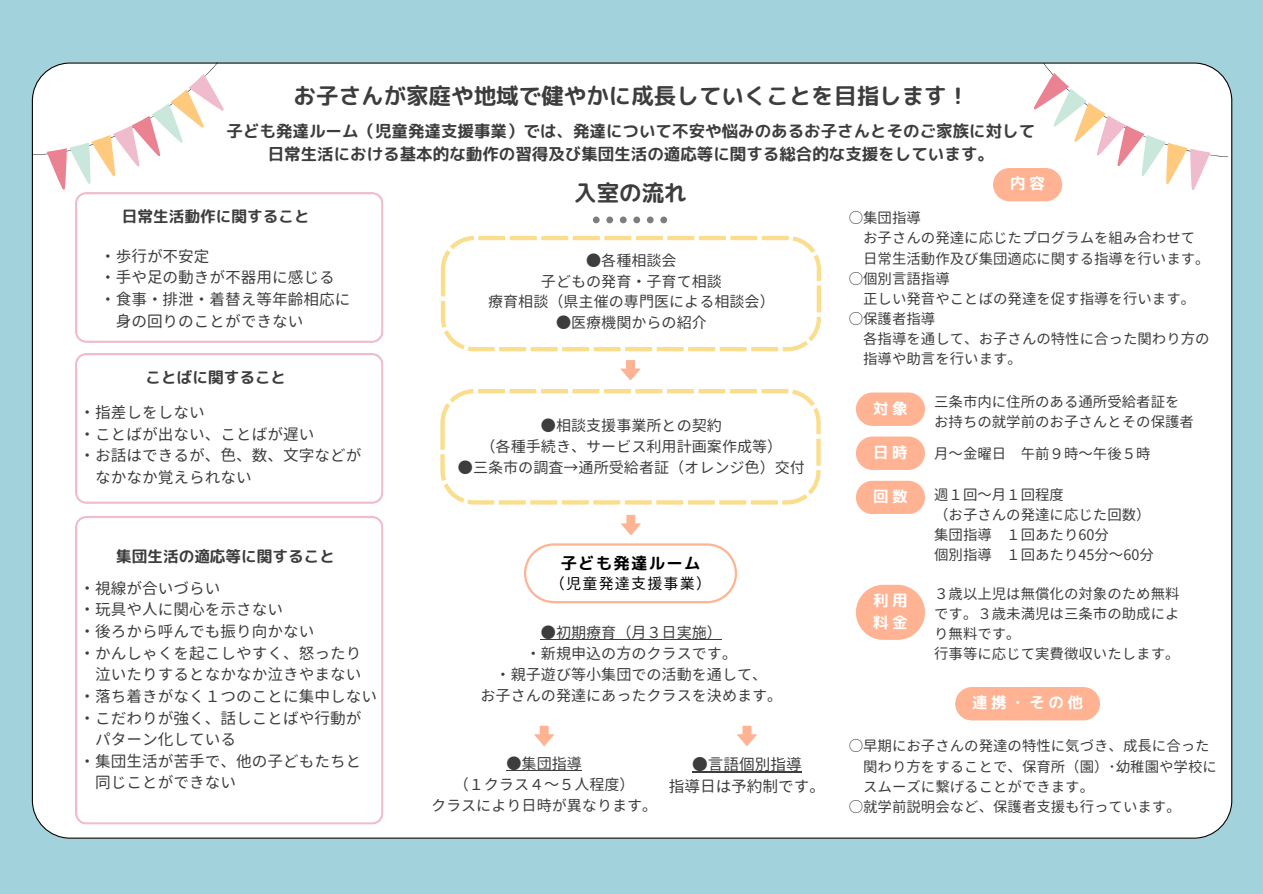
<style>
.page{position:relative;width:1263px;height:894px;background:#fff}
.page>*{position:absolute;margin:0;border:0;box-sizing:border-box;transform-origin:0 0}
.t1{font:22.5px "rounded mplus 1 p bold";color:#3d3d3d}
.t2{font:16.5px/22.5px "rounded mplus 1 p bold";color:#3d3d3d;text-align:center}
.t3{font:16.35px "rounded mplus 1 p bold";letter-spacing:.08em;color:#000}
.t4{font:15.6px/21.6px "Gen Jyuu Gothic";color:#3d3d3d;text-align:center}
.t5{font:15.6px "rounded mplus 1 p bold";color:#3d3d3d}
.t6{font:15.45px/21.3px "rounded mplus 1 p bold";letter-spacing:.23em;color:#fff}
.t7{font:15.15px/20.9px "Gen Jyuu Gothic";color:#3d3d3d;text-align:center}
.t8{font:15px "Gen Jyuu Gothic";letter-spacing:.08em;color:#000}
.t9{font:14.4px/20.1px "Gen Jyuu Gothic";color:#3d3d3d;text-align:justify}
</style>
<div class="page">
<div style="left:0;top:0;width:1263px;height:893px;background:#a2d2db"></div>
<div style="left:32px;top:62px;width:1200px;height:776px;background:#fff"></div>
<svg style="left:524px;top:543px;width:213px;height:60px;background:#fff8f6"></svg>
<svg style="left:593px;top:216px;width:74px;height:7px"></svg>
<div style="left:993px;top:168px;width:69px;height:33px;background:#ffb392;border-radius:17px"></div>
<div style="left:856px;top:392px;width:69px;height:34px;background:#ffb392;border-radius:17px"></div>
<div style="left:856px;top:436px;width:69px;height:34px;background:#ffb392;border-radius:17px"></div>
<div style="left:856px;top:480px;width:69px;height:34px;background:#ffb392;border-radius:17px"></div>
<div style="left:856px;top:584px;width:69px;height:55px;background:#ffb392;border-radius:28px"></div>
<div style="left:955px;top:686px;width:145px;height:34px;background:#ffb392;border-radius:17px"></div>
<svg style="left:1030px;top:62px;width:203px;height:130px;background:#f6efec"></svg>
<svg style="left:32px;top:62px;width:195px;height:129px;background:#f4eeec"></svg>
<svg style="left:534px;top:725px;width:20px;height:20px"></svg>
<svg style="left:737px;top:725px;width:20px;height:20px"></svg>
<svg style="left:621px;top:514px;width:20px;height:21px"></svg>
<svg style="left:621px;top:360px;width:19px;height:20px"></svg>
<svg style="left:75px;top:192px;width:308px;height:151px;background:#fefafb"></svg>
<div style="left:75px;top:515px;width:308px;height:309px;background:#fff"></div>
<div style="left:75px;top:353px;width:308px;height:150px;background:#fff"></div>
<svg style="left:441px;top:235px;width:380px;height:116px;background:#fefcf6"></svg>
<hr style="left:692px;top:771px;width:110px;height:1px;background:#3d3d3d">
<hr style="left:541px;top:638px;width:181px;height:1px;background:#3d3d3d">
<hr style="left:506px;top:769px;width:76px;height:1px;background:#3d3d3d">
<svg style="left:440px;top:389px;width:380px;height:115px;background:#fefcf7"></svg>
<p class="t1" style="left:294px;top:80px;width:677px">お子さんが家庭や地域で健やかに成長していくことを目指します！</p>
<h1 class="t2" style="left:227px;top:120px;width:810px">子ども発達ルーム（児童発達支援事業）では、発達について不安や悩みのあるお子さんとそのご家族に対して日常生活における基本的な動作の習得及び集団生活の適応等に関する総合的な支援をしています。</h1>
<h3 class="t5" style="left:122px;top:205px;width:189px">日常生活動作に関すること</h3>
<h2 class="t4" style="left:100px;top:245px;width:111px">・歩行が不安定</h2>
<h2 class="t4" style="left:100px;top:266px;width:236px">・手や足の動きが不器用に感じる</h2>
<h2 class="t4" style="left:100px;top:288px;width:252px">・食事・排泄・着替え等年齢相応に</h2>
<h2 class="t4" style="left:116px;top:310px;width:189px">身の回りのことができない</h2>
<p class="t5" style="left:145px;top:366px;width:142px">ことばに関すること</p>
<h3 class="t4" style="left:80px;top:401px;width:127px">・指差しをしない</h3>
<h3 class="t4" style="left:80px;top:422px;width:236px">・ことばが出ない、ことばが遅い</h3>
<h3 class="t4" style="left:80px;top:444px;width:283px">・お話はできるが、色、数、文字などが</h3>
<h3 class="t4" style="left:95px;top:466px;width:158px">なかなか覚えられない</h3>
<p class="t5" style="left:116px;top:544px;width:221px">集団生活の適応等に関すること</p>
<p class="t4" style="left:80px;top:577px;width:142px">・視線が合いづらい</p>
<p class="t4" style="left:80px;top:598px;width:205px">・玩具や人に関心を示さない</p>
<p class="t4" style="left:80px;top:620px;width:236px">・後ろから呼んでも振り向かない</p>
<p class="t4" style="left:80px;top:641px;width:283px">・かんしゃくを起こしやすく、怒ったり</p>
<p class="t4" style="left:95px;top:663px;width:268px">泣いたりするとなかなか泣きやまない</p>
<p class="t4" style="left:80px;top:685px;width:299px">・落ち着きがなく１つのことに集中しない</p>
<p class="t4" style="left:80px;top:706px;width:283px">・こだわりが強く、話しことばや行動が</p>
<p class="t4" style="left:95px;top:728px;width:142px">パターン化している</p>
<p class="t4" style="left:80px;top:749px;width:283px">・集団生活が苦手で、他の子どもたちと</p>
<p class="t4" style="left:95px;top:771px;width:142px">同じことができない</p>
<p class="t1" style="left:574px;top:177px;width:114px">入室の流れ</p>
<p class="t7" style="left:488px;top:250px;width:288px">●各種相談会<br>子どもの発育・子育て相談<br>療育相談（県主催の専門医による相談会）</p>
<p class="t7" style="left:556px;top:311px;width:152px">●医療機関からの紹介</p>
<p class="t7" style="left:481px;top:415px;width:303px">●相談支援事業所との契約<br>（各種手続き、サービス利用計画案作成等）</p>
<p class="t7" style="left:458px;top:456px;width:349px">●三条市の調査→通所受給者証（オレンジ色）交付</p>
<p class="t3" style="left:561px;top:551px;width:141px">子ども発達ルーム</p>
<p class="t8" style="left:550px;top:573px;width:163px">（児童発達支援事業）</p>
<p class="t7" style="left:481px;top:622px;width:303px">●初期療育（月３日実施）<br>・新規申込の方のクラスです。<br>・親子遊び等小集団での活動を通して、<br>お子さんの発達にあったクラスを決めます。</p>
<p class="t7" style="left:431px;top:752px;width:228px">●集団指導<br>（１クラス４～５人程度）<br>クラスにより日時が異なります。</p>
<p class="t4" style="left:669px;top:753px;width:158px">●言語個別指導<br>指導日は予約制です。</p>
<h1 class="t6" style="left:1010px;top:173px;width:36px">内容</h1>
<p class="t9" style="left:849px;top:208px;width:74px">○集団指導</p>
<h3 class="t9" style="left:863px;top:228px;width:334px">お子さんの発達に応じたプログラムを組み合わせて</h3>
<p class="t9" style="left:863px;top:248px;width:348px">日常生活動作及び集団適応に関する指導を行います。</p>
<h3 class="t9" style="left:849px;top:268px;width:103px">○個別言語指導</h3>
<h3 class="t9" style="left:863px;top:288px;width:334px">正しい発音やことばの発達を促す指導を行います。</h3>
<h2 class="t9" style="left:849px;top:308px;width:88px">○保護者指導</h2>
<h2 class="t9" style="left:863px;top:328px;width:348px">各指導を通して、お子さんの特性に合った関わり方の</h2>
<p class="t9" style="left:863px;top:348px;width:160px">指導や助言を行います。</p>
<h2 class="t9" style="left:934px;top:391px;width:247px">三条市内に住所のある通所受給者証を</h2>
<h2 class="t9" style="left:934px;top:411px;width:261px">お持ちの就学前のお子さんとその保護者</h2>
<p class="t9" style="left:934px;top:443px;width:218px">月～金曜日 午前９時～午後５時</p>
<p class="t6" style="left:873px;top:397px;width:36px">対象</p>
<h2 class="t6" style="left:873px;top:441px;width:36px">日時</h2>
<h3 class="t6" style="left:873px;top:485px;width:36px">回数</h3>
<h2 class="t9" style="left:934px;top:484px;width:131px">週１回～月１回程度</h2>
<p class="t9" style="left:934px;top:504px;width:218px">（お子さんの発達に応じた回数）</p>
<h2 class="t9" style="left:934px;top:524px;width:176px">集団指導 １回あたり60分</h2>
<h3 class="t9" style="left:934px;top:544px;width:221px">個別指導 １回あたり45分～60分</h3>
<p class="t6" style="left:873px;top:589px;width:36px">利用料金</p>
<p class="t9" style="left:934px;top:583px;width:247px">３歳以上児は無償化の対象のため無料です。３歳未満児は三条市の助成により無料です。</p>
<p class="t9" style="left:934px;top:643px;width:247px">行事等に応じて実費徴収いたします。</p>
<h2 class="t6" style="left:972px;top:691px;width:112px">連携・その他</h2>
<p class="t9" style="left:849px;top:735px;width:362px">○早期にお子さんの発達の特性に気づき、成長に合った</p>
<p class="t9" style="left:863px;top:755px;width:355px">関わり方をすることで、保育所（園）･幼稚園や学校に</p>
<p class="t9" style="left:863px;top:776px;width:232px">スムーズに繋げることができます。</p>
<h2 class="t9" style="left:849px;top:796px;width:334px">○就学前説明会など、保護者支援も行っています。</h2>
</div>
